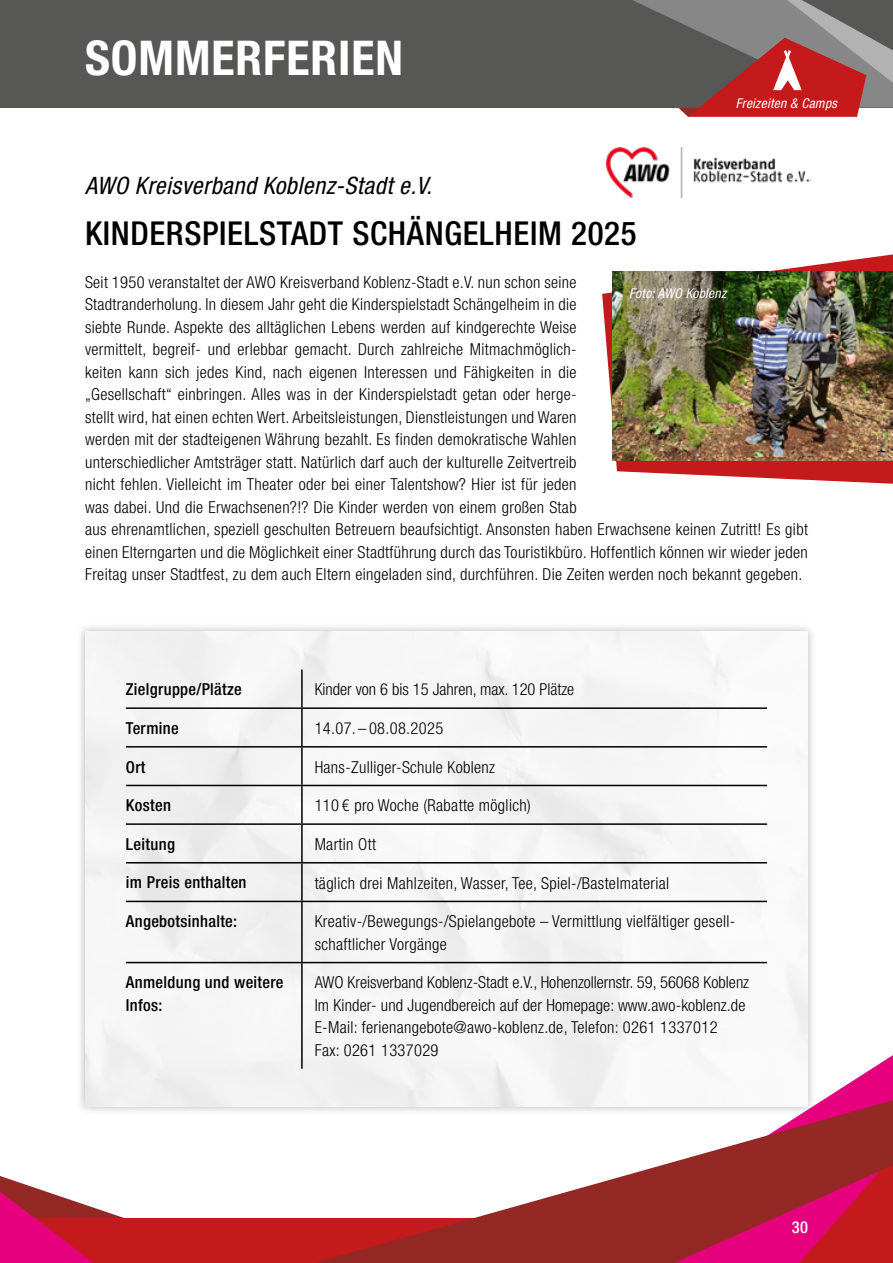
<style>
.page{position:relative;width:893px;height:1263px;background:#fff}
.page>*{position:absolute;margin:0;border:0;box-sizing:border-box;transform-origin:0 0}
.t1{font:700 condensed 48px "Helvetica Neue";letter-spacing:.02em;color:#fff}
.t2{font:500 condensed 33px "Helvetica Neue";letter-spacing:.02em;color:#000}
.t3{font:italic condensed 24px "Helvetica Neue";letter-spacing:.02em;color:#000}
.t4{font:300 condensed 16.5px/22.5px "Helvetica Neue";letter-spacing:.02em;color:#000}
.t5{font:500 condensed 16.5px/22.5px "Helvetica Neue";letter-spacing:.02em;color:#000}
.t6{font:300 condensed 16.5px "Helvetica Neue";color:#000}
.t7{font:500 condensed 16.5px "Helvetica Neue";color:#fff}
.t8{font:italic condensed 13.5px "Helvetica Neue";letter-spacing:.02em;color:#fff}
</style>
<div class="page">
<div style="left:0;top:0;width:893px;height:108px;background:#575756"></div>
<div style="left:0;top:1218px;width:893px;height:45px;background:#c51a1b"></div>
<svg style="left:849px;top:1055px;width:44px;height:28px"></svg>
<svg style="left:315px;top:1083px;width:578px;height:180px"></svg>
<svg style="left:0;top:1176px;width:124px;height:87px"></svg>
<svg style="left:616px;top:0;width:277px;height:148px"></svg>
<img style="left:606px;top:148px;width:204px;height:50px">
<svg style="left:602px;top:254px;width:291px;height:230px"></svg>
<img style="left:612px;top:271px;width:281px;height:190px">
<div style="left:76px;top:622px;width:741px;height:493px;background:#000;opacity:.27"></div>
<img style="left:85px;top:631px;width:723px;height:476px">
<hr style="left:301px;top:669px;width:2px;height:38px;background:#000">
<hr style="left:126px;top:707px;width:176px;height:2px;background:#000">
<hr style="left:302px;top:707px;width:465px;height:2px;background:#000">
<hr style="left:301px;top:709px;width:2px;height:37px;background:#000">
<hr style="left:126px;top:746px;width:176px;height:1px;background:#000">
<hr style="left:302px;top:746px;width:465px;height:1px;background:#000">
<hr style="left:301px;top:747px;width:2px;height:38px;background:#000">
<hr style="left:126px;top:785px;width:176px;height:1px;background:#000">
<hr style="left:302px;top:785px;width:465px;height:1px;background:#000">
<hr style="left:301px;top:786px;width:2px;height:37px;background:#000">
<hr style="left:126px;top:823px;width:176px;height:2px;background:#000">
<hr style="left:302px;top:823px;width:465px;height:2px;background:#000">
<hr style="left:301px;top:825px;width:2px;height:37px;background:#000">
<hr style="left:126px;top:862px;width:176px;height:1px;background:#000">
<hr style="left:302px;top:862px;width:465px;height:1px;background:#000">
<hr style="left:301px;top:863px;width:2px;height:38px;background:#000">
<hr style="left:126px;top:901px;width:176px;height:1px;background:#000">
<hr style="left:302px;top:901px;width:465px;height:1px;background:#000">
<hr style="left:301px;top:902px;width:2px;height:60px;background:#000">
<hr style="left:126px;top:962px;width:176px;height:1px;background:#000">
<hr style="left:302px;top:962px;width:465px;height:1px;background:#000">
<hr style="left:301px;top:963px;width:2px;height:106px;background:#000">
<h1 class="t1" style="left:85px;top:29px;width:319px">SOMMERFERIEN</h1>
<p class="t8" style="left:736px;top:95px;width:103px">Freizeiten &amp; Camps</p>
<h3 class="t3" style="left:85px;top:172px;width:348px">AWO Kreisverband Koblenz-Stadt e.V.</h3>
<h2 class="t2" style="left:85px;top:214px;width:553px">KINDERSPIELSTADT SCHÄNGELHEIM 2025</h2>
<p class="t4" style="left:85px;top:270px;width:724px">Seit 1950 veranstaltet der AWO Kreisverband Koblenz-Stadt e.V. nun schon seine<br>Stadtranderholung. In diesem Jahr geht die Kinderspielstadt Schängelheim in die<br>siebte Runde. Aspekte des alltäglichen Lebens werden auf kindgerechte Weise<br>vermittelt, begreif- und erlebbar gemacht. Durch zahlreiche Mitmachmöglich-<br>keiten kann sich jedes Kind, nach eigenen Interessen und Fähigkeiten in die<br>„Gesellschaft“ einbringen. Alles was in der Kinderspielstadt getan oder herge-<br>stellt wird, hat einen echten Wert. Arbeitsleistungen, Dienstleistungen und Waren<br>werden mit der stadteigenen Währung bezahlt. Es finden demokratische Wahlen<br>unterschiedlicher Amtsträger statt. Natürlich darf auch der kulturelle Zeitvertreib<br>nicht fehlen. Vielleicht im Theater oder bei einer Talentshow? Hier ist für jeden<br>was dabei. Und die Erwachsenen?!? Die Kinder werden von einem großen Stab<br>aus ehrenamtlichen, speziell geschulten Betreuern beaufsichtigt. Ansonsten haben Erwachsene keinen Zutritt! Es gibt einen Elterngarten und die Möglichkeit einer Stadtführung durch das Touristikbüro. Hoffentlich können wir wieder jeden Freitag unser Stadtfest, zu dem auch Eltern eingeladen sind, durchführen. Die Zeiten werden noch bekannt gegeben.</p>
<p class="t8" style="left:629px;top:286px;width:98px">Foto: AWO Koblenz</p>
<p class="t5" style="left:126px;top:678px;width:117px">Zielgruppe/Plätze</p>
<p class="t6" style="left:315px;top:680px;width:261px">Kinder von 6 bis 15 Jahren, max. 120 Plätze</p>
<p class="t5" style="left:126px;top:716px;width:54px">Termine</p>
<p class="t4" style="left:315px;top:717px;width:130px">14.07.– 08.08.2025</p>
<p class="t5" style="left:126px;top:755px;width:21px">Ort</p>
<p class="t4" style="left:315px;top:755px;width:182px">Hans-Zulliger-Schule Koblenz</p>
<p class="t5" style="left:126px;top:794px;width:47px">Kosten</p>
<p class="t4" style="left:315px;top:794px;width:218px">110 € pro Woche (Rabatte möglich)</p>
<p class="t5" style="left:126px;top:832px;width:51px">Leitung</p>
<p class="t4" style="left:315px;top:833px;width:63px">Martin Ott</p>
<p class="t5" style="left:126px;top:871px;width:122px">im Preis enthalten</p>
<p class="t4" style="left:315px;top:871px;width:356px">täglich drei Mahlzeiten, Wasser, Tee, Spiel-/Bastelmaterial</p>
<p class="t5" style="left:126px;top:910px;width:113px">Angebotsinhalte:</p>
<p class="t4" style="left:315px;top:910px;width:420px">Kreativ-/Bewegungs-/Spielangebote – Vermittlung vielfältiger gesell&shy;schaftlicher Vorgänge</p>
<p class="t5" style="left:126px;top:971px;width:159px">Anmeldung und weitere<br>Infos:</p>
<p class="t4" style="left:315px;top:971px;width:436px">AWO Kreisverband Koblenz-Stadt e.V., Hohenzollernstr. 59, 56068 Koblenz Im Kinder- und Jugendbereich auf der Homepage: www.awo-koblenz.de E-Mail: ferienangebote@awo-koblenz.de, Telefon: 0261 1337012<br>Fax: 0261 1337029</p>
<p class="t7" style="left:792px;top:1217px;width:18px">30</p>
</div>
